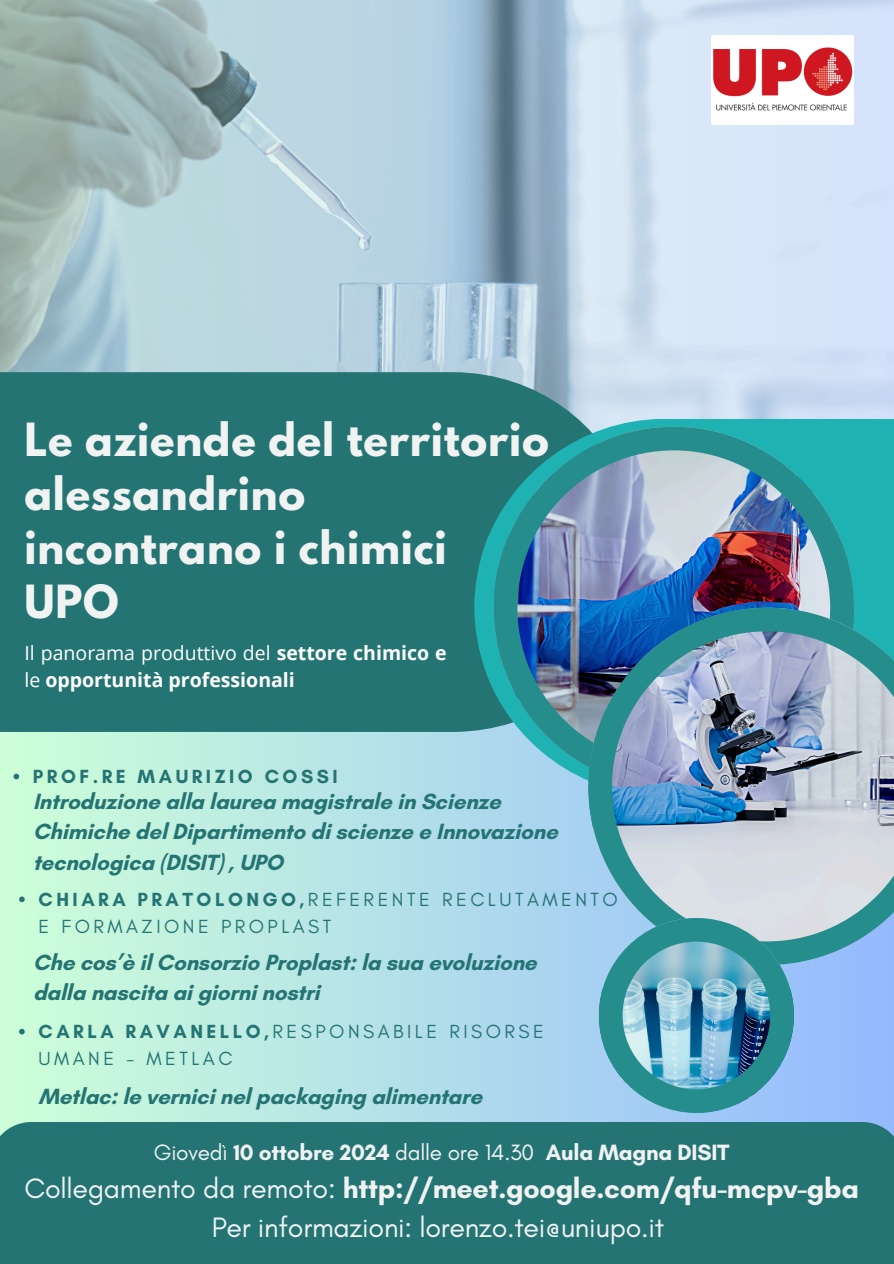
<style>
.page{position:relative;width:894px;height:1264px;background:#fff}
.page>*{position:absolute;margin:0;border:0;box-sizing:border-box;transform-origin:0 0}
.t1{font:700 40.5px/54px "League Spartan";letter-spacing:.02em;color:#f1f3f3}
.t2{font:28.65px/39.3px "Glacial Indifference";letter-spacing:-.01em;color:#f1f3f3;text-align:center}
.t3{font:700 22.5px "Glacial Indifference";letter-spacing:-.01em;color:#f1f3f3}
.t4{font:700 22.35px/30.3px "Glacial Indifference";letter-spacing:-.01em;color:#257474}
.t5{font:700 19.5px/27px "Open Sans";color:#fff}
.t6{font:19.35px/27px "Glacial Indifference";letter-spacing:.18em;color:#257474}
.t7{font:700 19.35px "Glacial Indifference";letter-spacing:.18em;color:#257474}
.s1{font-weight:400}
.s2{font-weight:700}
</style>
<div class="page">
<div style="left:0;top:0;width:893px;height:1263px;background:linear-gradient(to right,#ceffd8,#93b9fe)"></div>
<img style="left:0;top:0;width:893px;height:419px">
<img style="left:711px;top:35px;width:142px;height:89px">
<div style="left:0;top:372px;width:638px;height:360px;background:#257474"></div>
<svg style="left:474px;top:419px;width:419px;height:377px;background:#33a7aa"></svg>
<img style="left:493px;top:427px;width:360px;height:361px">
<img style="left:588px;top:607px;width:305px;height:357px">
<svg style="left:598px;top:918px;width:195px;height:194px;background:#62a6b9"></svg>
<div style="left:0;top:1121px;width:893px;height:142px;background:#257474"></div>
<svg style="left:13px;top:773px;width:6px;height:6px"></svg>
<svg style="left:19px;top:896px;width:6px;height:6px"></svg>
<svg style="left:19px;top:1028px;width:6px;height:6px"></svg>
<p class="t1" style="left:24px;top:417px;width:525px">Le aziende del territorio alessandrino incontrano i chimici<br>UPO</p>
<h3 class="t5" style="left:24px;top:638px;width:423px"><span class="s1">Il panorama produttivo del</span> settore chimico e <span class="s1">le</span> opportunità professionali</h3>
<p class="t7" style="left:33px;top:764px;width:306px">PROF.RE MAURIZIO COSSI</p>
<p class="t4" style="left:33px;top:786px;width:526px">Introduzione alla laurea magistrale in Scienze<br>Chimiche del Dipartimento di scienze e Innovazione tecnologica (DISIT) , UPO</p>
<h3 class="t6" style="left:39px;top:885px;width:580px"><span class="s2">CHIARA PRATOLONGO,</span>REFERENTE RECLUTAMENTO<br>E FORMAZIONE PROPLAST</h3>
<p class="t4" style="left:33px;top:947px;width:505px">Che cos’è il Consorzio Proplast: la sua evoluzione dalla nascita ai giorni nostri</p>
<p class="t6" style="left:39px;top:1017px;width:506px"><span class="s2">CARLA RAVANELLO,</span>RESPONSABILE RISORSE<br>UMANE - METLAC</p>
<h3 class="t4" style="left:38px;top:1081px;width:445px">Metlac: le vernici nel packaging alimentare</h3>
<p class="t3" style="left:154px;top:1138px;width:577px"><span class="s1">Giovedì</span> 10 ottobre 2024 <span class="s1">dalle ore 14.30</span> Aula Magna DISIT</p>
<p class="t2" style="left:24px;top:1167px;width:835px">Collegamento da remoto: <span class="s2">http://meet.google.com/qfu-mcpv-gba<br></span>Per informazioni: lorenzo.tei@uniupo.it</p>
</div>
